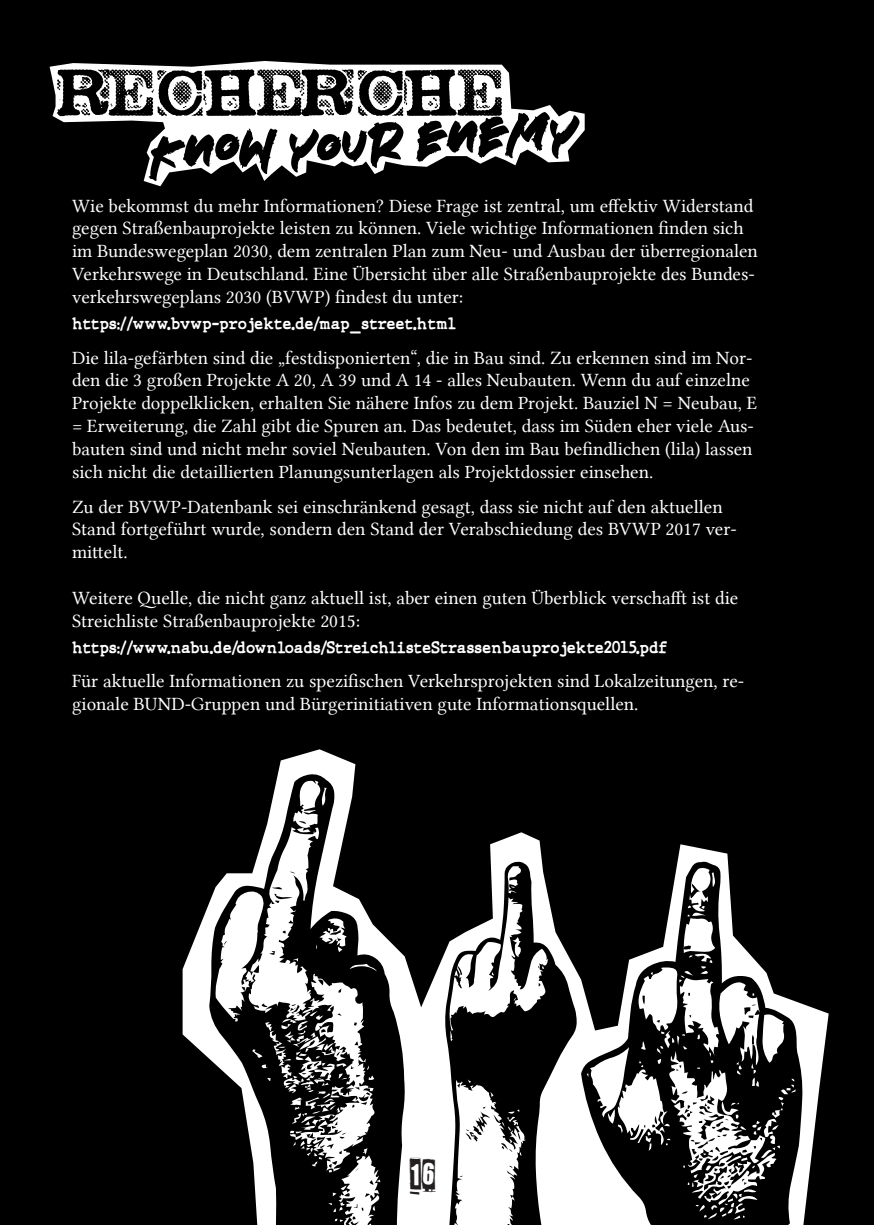
<style>
.page{position:relative;width:874px;height:1225px;background:#fff}
.page>*{position:absolute;margin:0;border:0;box-sizing:border-box;transform-origin:0 0}
.t1{font:44px "Jockey Full Of Bourbon";color:#231f20}
.t2{font:19px/22.8px "Lin Libertine";color:#fff}
.t3{font:700 16px "JMH Typewriterdry";color:#fff}
</style>
<div class="page">
<div style="left:0;top:0;width:873px;height:1225px;background:#000001"></div>
<svg style="left:182px;top:749px;width:646px;height:476px"></svg>
<svg style="left:209px;top:773px;width:196px;height:452px"></svg>
<svg style="left:444px;top:861px;width:132px;height:364px"></svg>
<svg style="left:580px;top:861px;width:222px;height:364px"></svg>
<svg style="left:50px;top:61px;width:534px;height:125px"></svg>
<svg style="left:57px;top:69px;width:522px;height:112px"></svg>
<p class="t2" style="left:72px;top:194px;width:687px">Wie bekommst du mehr Informationen? Diese Frage ist zentral, um effektiv Widerstand gegen Straßenbauprojekte leisten zu können. Viele wichtige Informationen finden sich im Bundeswegeplan 2030, dem zentralen Plan zum Neu- und Ausbau der überregionalen Verkehrswege in Deutschland. Eine Übersicht über alle Straßenbauprojekte des Bundes&shy;verkehrswegeplans 2030 (BVWP) findest du unter:</p>
<p class="t3" style="left:72px;top:314px;width:386px">https://www.bvwp-projekte.de/map_street.html</p>
<p class="t2" style="left:72px;top:346px;width:686px">Die lila-gefärbten sind die „festdisponierten“, die in Bau sind. Zu erkennen sind im Nor&shy;den die 3 großen Projekte A 20, A 39 und A 14 - alles Neubauten. Wenn du auf einzelne Projekte doppelklicken, erhalten Sie nähere Infos zu dem Projekt. Bauziel N = Neubau, E = Erweiterung, die Zahl gibt die Spuren an. Das bedeutet, dass im Süden eher viele Aus&shy;bauten sind und nicht mehr soviel Neubauten. Von den im Bau befindlichen (lila) lassen sich nicht die detaillierten Planungsunterlagen als Projektdossier einsehen.</p>
<p class="t2" style="left:72px;top:495px;width:666px">Zu der BVWP-Datenbank sei einschränkend gesagt, dass sie nicht auf den aktuellen<br>Stand fortgeführt wurde, sondern den Stand der Verabschiedung des BVWP 2017 ver&shy;mittelt.</p>
<p class="t2" style="left:72px;top:586px;width:667px">Weitere Quelle, die nicht ganz aktuell ist, aber einen guten Überblick verschafft ist die<br>Streichliste Straßenbauprojekte 2015:</p>
<p class="t3" style="left:72px;top:637px;width:597px">https://www.nabu.de/downloads/StreichlisteStrassenbauprojekte2015.pdf</p>
<p class="t2" style="left:72px;top:670px;width:673px">Für aktuelle Informationen zu spezifischen Verkehrsprojekten sind Lokalzeitungen, re&shy;gionale BUND-Gruppen und Bürgerinitiativen gute Informationsquellen.</p>
<h1 class="t1" style="left:409px;top:1147px;width:28px">16</h1>
</div>
